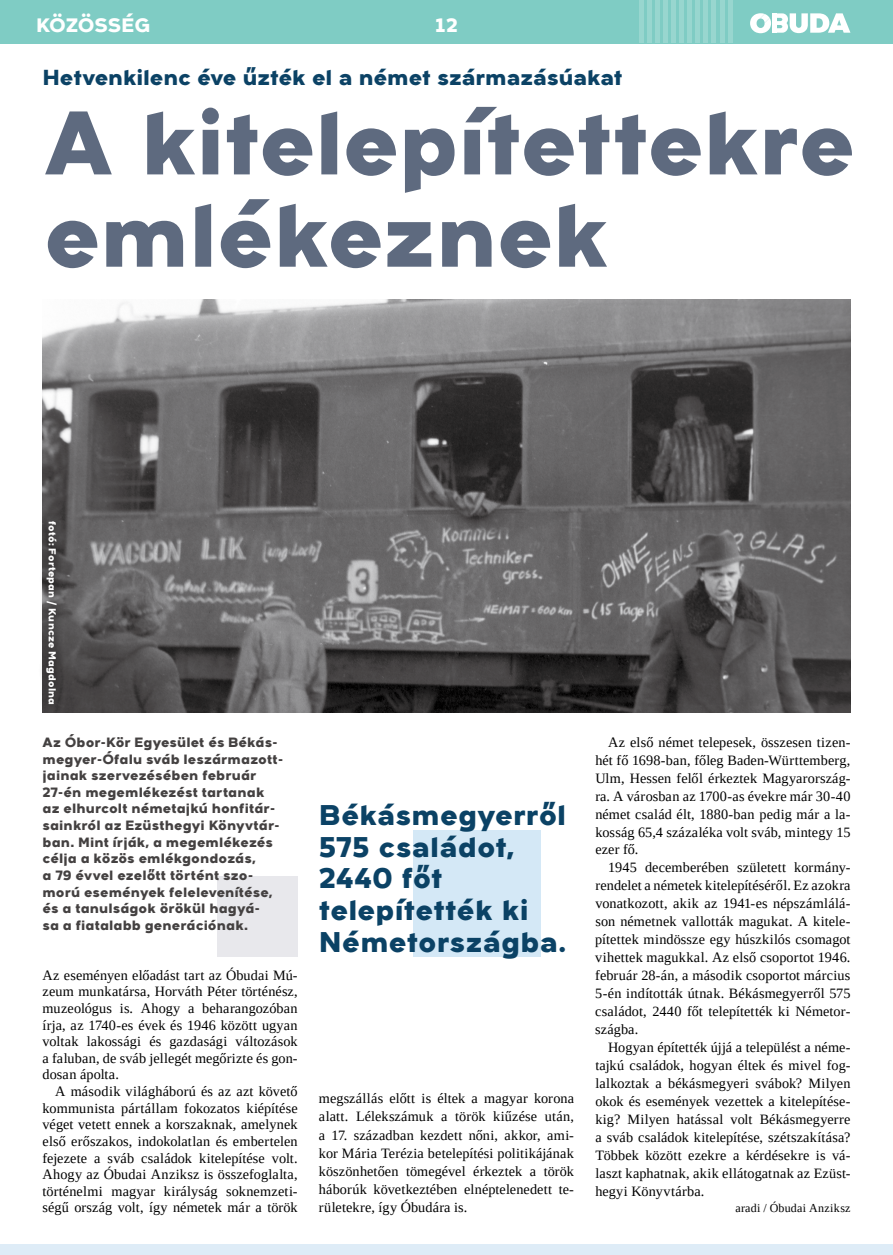
<style>
.page{position:relative;width:893px;height:1255px;background:#fff}
.page>*{position:absolute;margin:0;border:0;box-sizing:border-box;transform-origin:0 0}
.t1{font:800 90px/92.2px "Arkibal Display";letter-spacing:-.01em;color:#5e6a7f}
.t2{font:800 28.5px/31.5px "Arkibal Display";letter-spacing:.005em;color:#0b4265}
.t3{font:800 21.75px "Arkibal Display";letter-spacing:-.01em;color:#0b4265}
.t4{font:800 19.5px "Arkibal Display";letter-spacing:-.025em;color:#fff}
.t5{font:14.25px/18px "Liberation Serif";letter-spacing:.01em;color:#000;text-align:justify}
.t6{font:800 13.5px/16.6px "Arkibal";letter-spacing:.005em;color:#444141}
.t7{font:12px "Liberation Serif";letter-spacing:.025em;color:#000}
.t8{font:800 10.2px "Arkibal";letter-spacing:.015em;color:#fff}
</style>
<div class="page">
<div style="left:217px;top:876px;width:81px;height:80px;background:#e8e8ec"></div>
<div style="left:0;top:0;width:893px;height:43px;background:#7fccc4"></div>
<svg style="left:750px;top:13px;width:100px;height:20px"></svg>
<div style="left:772px;top:13px;width:5px;height:20px;background:#fff"></div>
<hr style="left:688px;top:0;width:4px;height:43px;background:#98d6cf">
<div style="left:679px;top:0;width:5px;height:43px;background:#98d6cf"></div>
<div style="left:671px;top:0;width:5px;height:43px;background:#98d6cf"></div>
<div style="left:663px;top:0;width:5px;height:43px;background:#98d6cf"></div>
<hr style="left:655px;top:0;width:4px;height:43px;background:#98d6cf">
<hr style="left:647px;top:0;width:4px;height:43px;background:#98d6cf">
<hr style="left:639px;top:0;width:4px;height:43px;background:#98d6cf">
<hr style="left:696px;top:0;width:4px;height:43px;background:#98d6cf">
<hr style="left:704px;top:0;width:4px;height:43px;background:#98d6cf">
<hr style="left:712px;top:0;width:4px;height:43px;background:#98d6cf">
<hr style="left:720px;top:0;width:4px;height:43px;background:#98d6cf">
<hr style="left:728px;top:0;width:4px;height:43px;background:#98d6cf">
<div style="left:0;top:1244px;width:893px;height:10px;background:#deecf7"></div>
<img style="left:43px;top:299px;width:807px;height:413px">
<div style="left:414px;top:829px;width:127px;height:127px;background:#d4e8f6"></div>
<div style="left:37px;top:512px;width:29px;height:201px;background:#000;opacity:.75"></div>
<h3 class="t4" style="left:36px;top:10px;width:116px">KÖZÖSSÉG</h3>
<h3 class="t4" style="left:435px;top:10px;width:24px">12</h3>
<h3 class="t3" style="left:43px;top:61px;width:582px">Hetvenkilenc éve űzték el a német származásúakat</h3>
<h1 class="t1" style="left:44px;top:93px;width:813px">A kitelepítettekre emlékeznek</h1>
<p class="t8" style="left:60px;top:521px;width:185px;rotate:90deg">fotó: Fortepan / Kuncze Magdolna</p>
<p class="t6" style="left:43px;top:733px;width:242px">Az Óbor-Kör Egyesület és Békás&shy;megyer-Ófalu sváb leszármazott&shy;jainak szervezésében február<br>27-én megemlékezést tartanak az elhurcolt németajkú honfitár&shy;sainkról az Ezüsthegyi Könyvtár&shy;ban. Mint írják, a megemlékezés célja a közös emlékgondozás,<br>a 79 évvel ezelőtt történt szo&shy;morú események felelevenítése, és a tanulságok örökül hagyá-<br>sa a fiatalabb generációnak.</p>
<p class="t5" style="left:43px;top:966px;width:257px;line-height:16.6px">Az eseményen előadást tart az Óbudai Mú&shy;zeum munkatársa, Horváth Péter történész, muzeológus is. Ahogy a beharangozóban írja, az 1740-es évek és 1946 között ugyan voltak lakossági és gazdasági változások a faluban, de sváb jellegét megőrizte és gon&shy;dosan ápolta.</p>
<p class="t5" style="left:43px;top:1082px;width:257px;line-height:16.6px;text-indent:13px">A második világháború és az azt követő kommunista pártállam fokozatos kiépítése véget vetett ennek a korszaknak, amelynek első erőszakos, indokolatlan és embertelen fejezete a sváb családok kitelepítése volt.<br>Ahogy az Óbudai Anziksz is összefoglalta, történelmi magyar királyság soknemzeti&shy;ségű ország volt, így németek már a török</p>
<p class="t5" style="left:319px;top:1089px;width:257px">megszállás előtt is éltek a magyar korona alatt. Lélekszámuk a török kiűzése után, a 17. században kezdett nőni, akkor, ami&shy;kor Mária Terézia betelepítési politikájának köszönhetően tömegével érkeztek a török háborúk következtében elnéptelenedett te&shy;rületekre, így Óbudára is.</p>
<h2 class="t2" style="left:319px;top:798px;width:249px">Békásmegyerről<br>575 családot,<br>2440 főt telepítették ki<br>Németországba.</h2>
<p class="t5" style="left:595px;top:732px;width:257px;text-indent:13px">Az első német telepesek, összesen tizen&shy;hét fő 1698-ban, főleg Baden-Württemberg, Ulm, Hessen felől érkeztek Magyarország&shy;ra. A városban az 1700-as évekre már 30-40 német család élt, 1880-ban pedig már a la&shy;kosság 65,4 százaléka volt sváb, mintegy 15 ezer fő.</p>
<p class="t5" style="left:595px;top:858px;width:257px;text-indent:13px">1945 decemberében született kormány&shy;rendelet a németek kitelepítéséről. Ez azokra vonatkozott, akik az 1941-es népszámlálá&shy;son németnek vallották magukat. A kitele&shy;pítettek mindössze egy húszkilós csomagot vihettek magukkal. Az első csoportot 1946. február 28-án, a második csoportot március 5-én indították útnak. Békásmegyerről 575 családot, 2440 főt telepítették ki Németor&shy;szágba.</p>
<p class="t5" style="left:595px;top:1038px;width:257px;text-indent:13px">Hogyan építették újjá a települést a néme&shy;tajkú családok, hogyan éltek és mivel fog&shy;lalkoztak a békásmegyeri svábok? Milyen okok és események vezettek a kitelepítése&shy;kig? Milyen hatással volt Békásmegyerre a sváb családok kitelepítése, szétszakítása?<br>Többek között ezekre a kérdésekre is vá&shy;laszt kaphatnak, akik ellátogatnak az Ezüst&shy;hegyi Könyvtárba.</p>
<p class="t7" style="left:735px;top:1200px;width:117px">aradi / Óbudai Anziksz</p>
</div>
